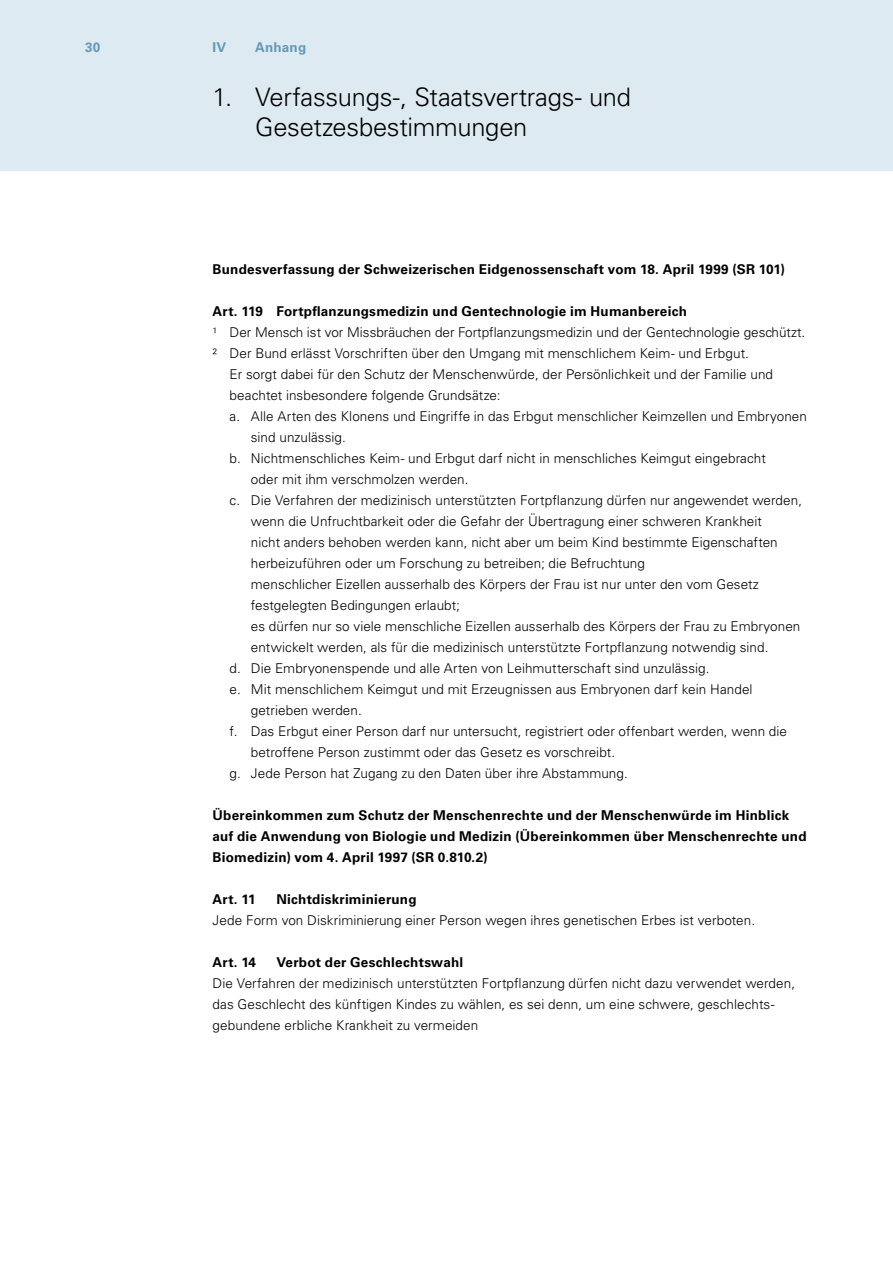
<style>
.page{position:relative;width:893px;height:1263px;background:#fff}
.page>*{position:absolute;margin:0;border:0;box-sizing:border-box;transform-origin:0 0}
.t1{font:300 25.5px/30px "Univers LT Std";letter-spacing:-.01em;color:#000}
.t2{font:300 13.5px/21px "Univers LT Std";letter-spacing:.005em;color:#000}
.t3{font:700 13.5px/21px "Univers LT Std";letter-spacing:.015em;color:#000}
.t4{font:700 13.5px "Univers LT Std";letter-spacing:.015em;color:#629ab4}
</style>
<div class="page">
<div style="left:0;top:0;width:893px;height:170px;background:#deeaf1"></div>
<p class="t4" style="left:85px;top:39px;width:17px">30</p>
<p class="t4" style="left:213px;top:39px;width:15px">IV</p>
<p class="t4" style="left:255px;top:39px;width:53px">Anhang</p>
<h1 class="t1" style="left:255px;top:82px;width:377px;text-indent:-43px">1. Verfassungs-, Staatsvertrags- und<br>Gesetzesbestimmungen</h1>
<p class="t3" style="left:213px;top:259px;width:574px">Bundesverfassung der Schweizerischen Eidgenossenschaft vom 18. April 1999 (SR 101)</p>
<p class="t3" style="left:213px;top:301px;width:476px">Art. 119 Fortpflanzungsmedizin und Gentechnologie im Humanbereich</p>
<p class="t2" style="left:213px;top:322px;width:594px">¹ Der Mensch ist vor Missbräuchen der Fortpflanzungsmedizin und der Gentechnologie geschützt.</p>
<p class="t2" style="left:213px;top:343px;width:538px">² Der Bund erlässt Vorschriften über den Umgang mit menschlichem Keim- und Erbgut.</p>
<p class="t2" style="left:230px;top:364px;width:545px">Er sorgt dabei für den Schutz der Menschenwürde, der Persönlichkeit und der Familie und</p>
<p class="t2" style="left:230px;top:385px;width:272px">beachtet insbesondere folgende Grundsätze:</p>
<p class="t2" style="left:230px;top:406px;width:579px">a. Alle Arten des Klonens und Eingriffe in das Erbgut menschlicher Keimzellen und Embryonen</p>
<p class="t2" style="left:251px;top:427px;width:97px">sind unzulässig.</p>
<p class="t2" style="left:230px;top:448px;width:538px">b. Nichtmenschliches Keim- und Erbgut darf nicht in menschliches Keimgut eingebracht</p>
<p class="t2" style="left:251px;top:469px;width:219px">oder mit ihm verschmolzen werden.</p>
<p class="t2" style="left:230px;top:490px;width:574px">c. Die Verfahren der medizinisch unterstützten Fortpflanzung dürfen nur angewendet werden,</p>
<p class="t2" style="left:251px;top:511px;width:513px">wenn die Unfruchtbarkeit oder die Gefahr der Übertragung einer schweren Krankheit</p>
<p class="t2" style="left:251px;top:532px;width:528px">nicht anders behoben werden kann, nicht aber um beim Kind bestimmte Eigenschaften</p>
<p class="t2" style="left:251px;top:553px;width:396px">herbeizuführen oder um Forschung zu betreiben; die Befruchtung</p>
<p class="t2" style="left:251px;top:574px;width:510px">menschlicher Eizellen ausserhalb des Körpers der Frau ist nur unter den vom Gesetz</p>
<p class="t2" style="left:251px;top:595px;width:211px">festgelegten Bedingungen erlaubt;</p>
<p class="t2" style="left:251px;top:616px;width:551px">es dürfen nur so viele menschliche Eizellen ausserhalb des Körpers der Frau zu Embryonen</p>
<p class="t2" style="left:251px;top:637px;width:519px">entwickelt werden, als für die medizinisch unterstützte Fortpflanzung notwendig sind.</p>
<p class="t2" style="left:230px;top:658px;width:481px">d. Die Embryonenspende und alle Arten von Leihmutterschaft sind unzulässig.</p>
<p class="t2" style="left:230px;top:679px;width:524px">e. Mit menschlichem Keimgut und mit Erzeugnissen aus Embryonen darf kein Handel</p>
<p class="t2" style="left:251px;top:700px;width:112px">getrieben werden.</p>
<p class="t2" style="left:230px;top:721px;width:559px">f. Das Erbgut einer Person darf nur untersucht, registriert oder offenbart werden, wenn die</p>
<p class="t2" style="left:251px;top:742px;width:366px">betroffene Person zustimmt oder das Gesetz es vorschreibt.</p>
<p class="t2" style="left:230px;top:763px;width:400px">g. Jede Person hat Zugang zu den Daten über ihre Abstammung.</p>
<p class="t3" style="left:213px;top:805px;width:596px">Übereinkommen zum Schutz der Menschenrechte und der Menschenwürde im Hinblick auf die Anwendung von Biologie und Medizin (Übereinkommen über Menschenrechte und<br>Biomedizin) vom 4. April 1997 (SR 0.810.2)</p>
<p class="t3" style="left:213px;top:889px;width:44px">Art. 11</p>
<p class="t3" style="left:276px;top:889px;width:142px">Nichtdiskriminierung</p>
<p class="t2" style="left:213px;top:910px;width:544px">Jede Form von Diskriminierung einer Person wegen ihres genetischen Erbes ist verboten.</p>
<p class="t3" style="left:213px;top:952px;width:45px">Art. 14</p>
<p class="t3" style="left:276px;top:952px;width:188px">Verbot der Geschlechtswahl</p>
<p class="t2" style="left:213px;top:973px;width:584px">Die Verfahren der medizinisch unterstützten Fortpflanzung dürfen nicht dazu verwendet werden, das Geschlecht des künftigen Kindes zu wählen, es sei denn, um eine schwere, geschlechts&shy;gebundene erbliche Krankheit zu vermeiden</p>
</div>
